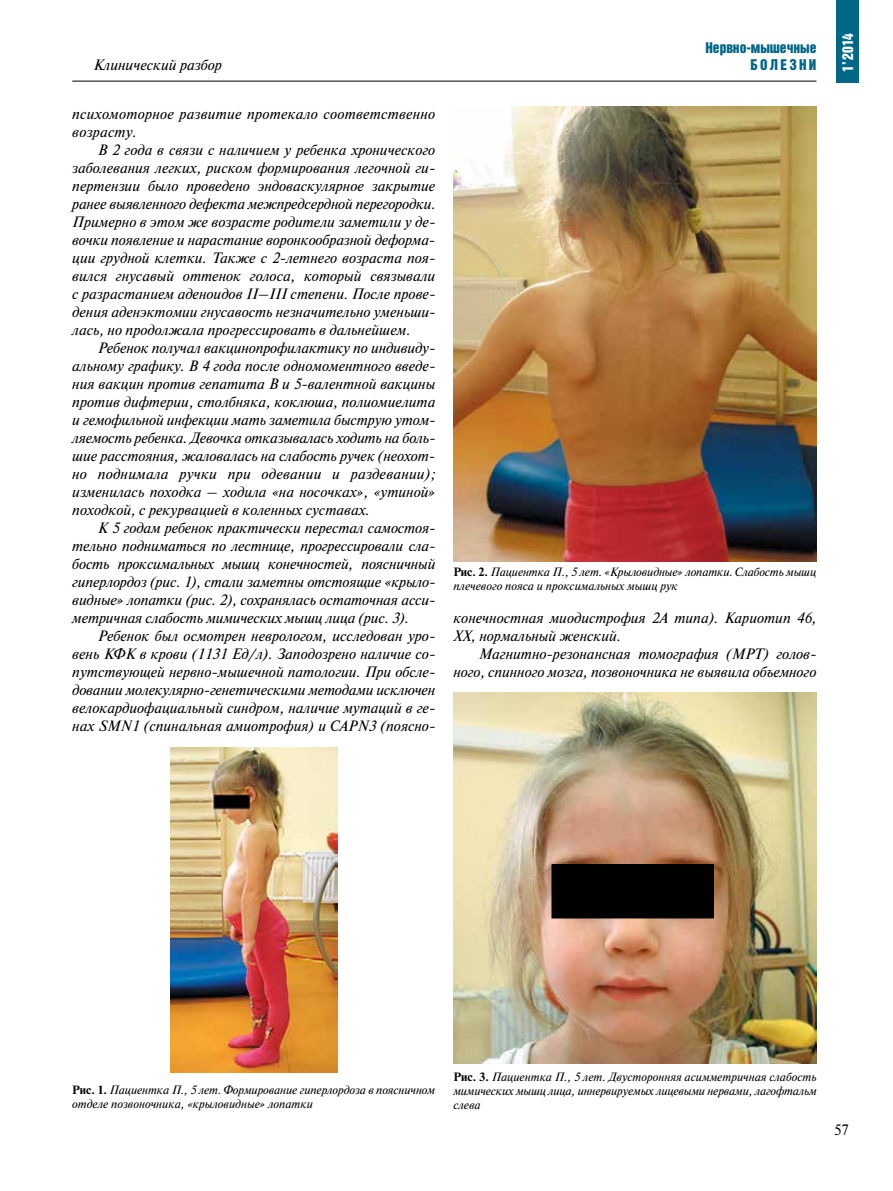
<style>
.page{position:relative;width:893px;height:1191px;background:#fff}
.page>*{position:absolute;margin:0;border:0;box-sizing:border-box;transform-origin:0 0}
.t1{font:italic 15px/18px "Newton C";color:#000;text-align:justify}
.t2{font:15px/16.5px "Bastion Kontrast Alt C";color:#006786;text-align:right}
.t3{font:15px "Bastion Kontrast Alt C";color:#fff}
.t4{font:15px "Newton C";color:#000}
.t5{font:italic 12px/14.4px "Newton C";letter-spacing:-.01em;color:#000}
.s1{font-weight:700;font-style:normal}
</style>
<div class="page">
<div style="left:837px;top:0;width:22px;height:83px;background:#006786"></div>
<hr style="left:72px;top:81px;width:744px;height:1px;background:#000">
<img style="left:171px;top:747px;width:166px;height:325px">
<img style="left:453px;top:106px;width:363px;height:455px">
<img style="left:453px;top:693px;width:363px;height:370px">
<div style="left:552px;top:864px;width:161px;height:54px;background:#000"></div>
<p class="t1" style="left:94px;top:56px;width:130px">Клинический разбор</p>
<p class="t1" style="left:72px;top:105px;width:365px">психомоторное развитие протекало соответственно возрасту.</p>
<p class="t1" style="left:72px;top:141px;width:365px;text-indent:26px">В 2 года в связи с наличием у ребенка хронического заболевания легких, риском формирования легочной ги&shy;пертензии было проведено эндоваскулярное закрытие ранее выявленного дефекта межпредсердной перегородки.<br>Примерно в этом же возрасте родители заметили у де&shy;вочки появление и нарастание воронкообразной деформа&shy;ции грудной клетки. Также с 2‑летнего возраста поя&shy;вился гнусавый оттенок голоса, который связывали с разрастанием аденоидов II–III степени. После прове&shy;дения аденэктомии гнусавость незначительно уменьши&shy;лась, но продолжала прогрессировать в дальнейшем.</p>
<p class="t1" style="left:72px;top:339px;width:365px;text-indent:26px">Ребенок получал вакцинопрофилактику по индивиду&shy;альному графику. В 4 года после одномоментного введе&shy;ния вакцин против гепатита В и 5‑валентной вакцины против дифтерии, столбняка, коклюша, полиомиелита и гемофильной инфекции мать заметила быструю утом&shy;ляемость ребенка. Девочка отказывалась ходить на боль&shy;шие расстояния, жаловалась на слабость ручек (неохот&shy;но поднимала ручки при одевании и раздевании); изменилась походка – ходила «на носочках», «утиной» походкой, с рекурвацией в коленных суставах.</p>
<p class="t1" style="left:72px;top:519px;width:365px;text-indent:26px">К 5 годам ребенок практически перестал самостоя&shy;тельно подниматься по лестнице, прогрессировали сла&shy;бость проксимальных мышц конечностей, поясничный гиперлордоз (рис. 1), стали заметны отстоящие «крыло&shy;видные» лопатки (рис. 2), сохранялась остаточная асси&shy;метричная слабость мимических мышц лица (рис. 3).</p>
<p class="t1" style="left:72px;top:627px;width:365px;text-indent:26px">Ребенок был осмотрен неврологом, исследован уро&shy;вень КФК в крови (1131 Ед/л). Заподозрено наличие со&shy;путствующей нервно-мышечной патологии. При обсле&shy;довании молекулярно-генетическими методами исключен велокардиофациальный синдром, наличие мутаций в ге&shy;нах SMN1 (спинальная амиотрофия) и CAPN3 (поясно-</p>
<p class="t2" style="left:705px;top:40px;width:112px">Нервно-мышечные<br>БОЛЕЗНИ</p>
<p class="t5" style="left:453px;top:564px;width:364px"><span class="s1">Рис. 2.</span> Пациентка П., 5 лет. «Крыловидные» лопатки. Слабость мышц плечевого пояса и проксимальных мышц рук</p>
<p class="t1" style="left:453px;top:609px;width:365px">конечностная миодистрофия 2А типа). Кариотип 46,<br>ХХ, нормальный женский.</p>
<p class="t1" style="left:453px;top:645px;width:365px;text-align:right">Магнитно-резонансная томография (МРТ) голов&shy;ного, спинного мозга, позвоночника не выявила объемного</p>
<p class="t3" style="left:840px;top:72px;width:40px;rotate:-90deg">1’2014</p>
<p class="t5" style="left:72px;top:1082px;width:364px"><span class="s1">Рис. 1.</span> Пациентка П., 5 лет. Формирование гиперлордоза в поясничном отделе позвоночника, «крыловидные» лопатки</p>
<p class="t5" style="left:453px;top:1069px;width:365px;text-align:justify"><span class="s1">Рис. 3.</span> Пациентка П., 5 лет. Двусторонняя асимметричная слабость мимических мышц лица, иннервируемых лицевыми нервами, лагофтальм слева</p>
<p class="t4" style="left:834px;top:1121px;width:17px">57</p>
</div>
